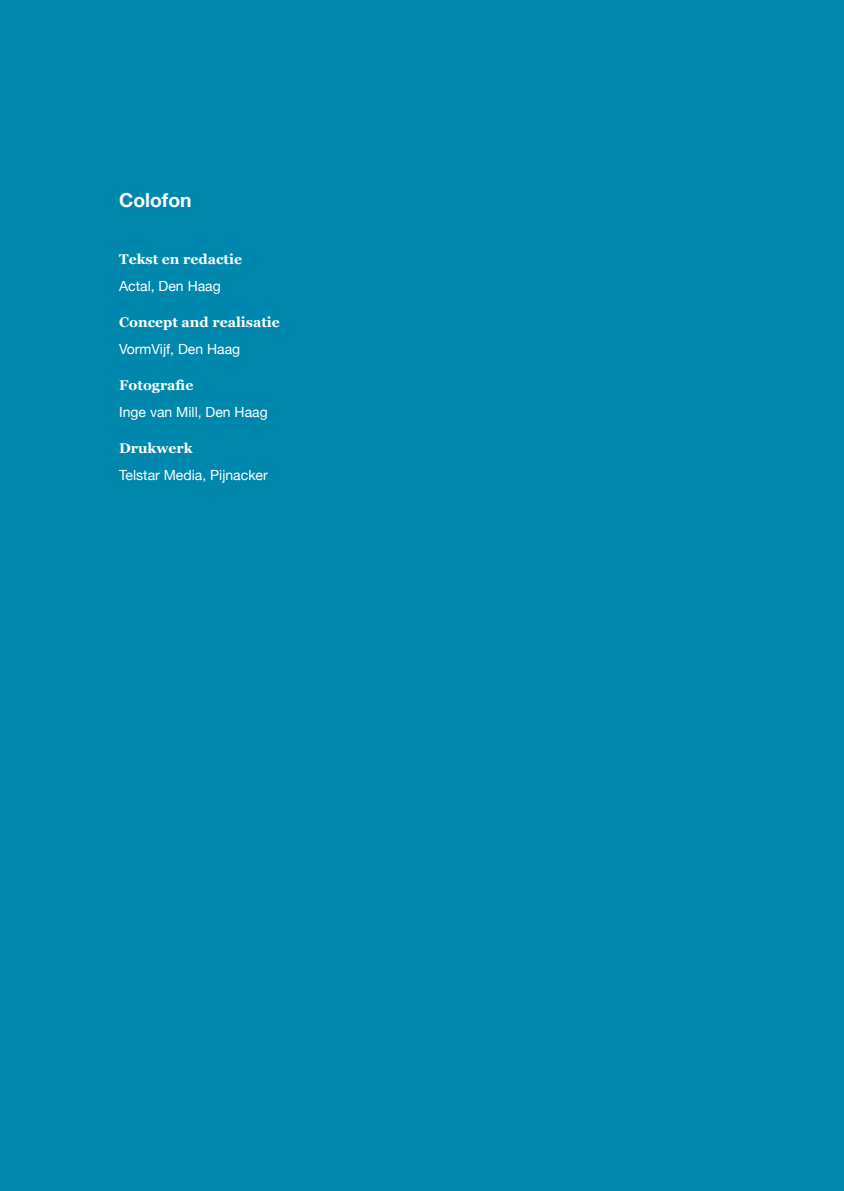
<style>
.page{position:relative;width:844px;height:1191px;background:#fff}
.page>*{position:absolute;margin:0;border:0;box-sizing:border-box;transform-origin:0 0}
.t1{font:700 19.25px "Helvetica Neue";color:#fff}
.t2{font:14px "Helvetica Neue";color:#fff}
.t3{font:700 14px "Georgia";color:#fff}
</style>
<div class="page">
<div style="left:0;top:0;width:843px;height:1191px;background:#0087ae"></div>
<h1 class="t1" style="left:119px;top:185px;width:74px">Colofon</h1>
<p class="t3" style="left:119px;top:249px;width:124px">Tekst en redactie</p>
<p class="t2" style="left:119px;top:275px;width:103px">Actal, Den Haag</p>
<p class="t3" style="left:119px;top:312px;width:162px">Concept and realisatie</p>
<p class="t2" style="left:119px;top:338px;width:123px">VormVijf, Den Haag</p>
<p class="t3" style="left:119px;top:375px;width:76px">Fotografie</p>
<p class="t2" style="left:119px;top:401px;width:150px">Inge van Mill, Den Haag</p>
<p class="t3" style="left:119px;top:438px;width:75px">Drukwerk</p>
<p class="t2" style="left:119px;top:464px;width:150px">Telstar Media, Pijnacker</p>
</div>
